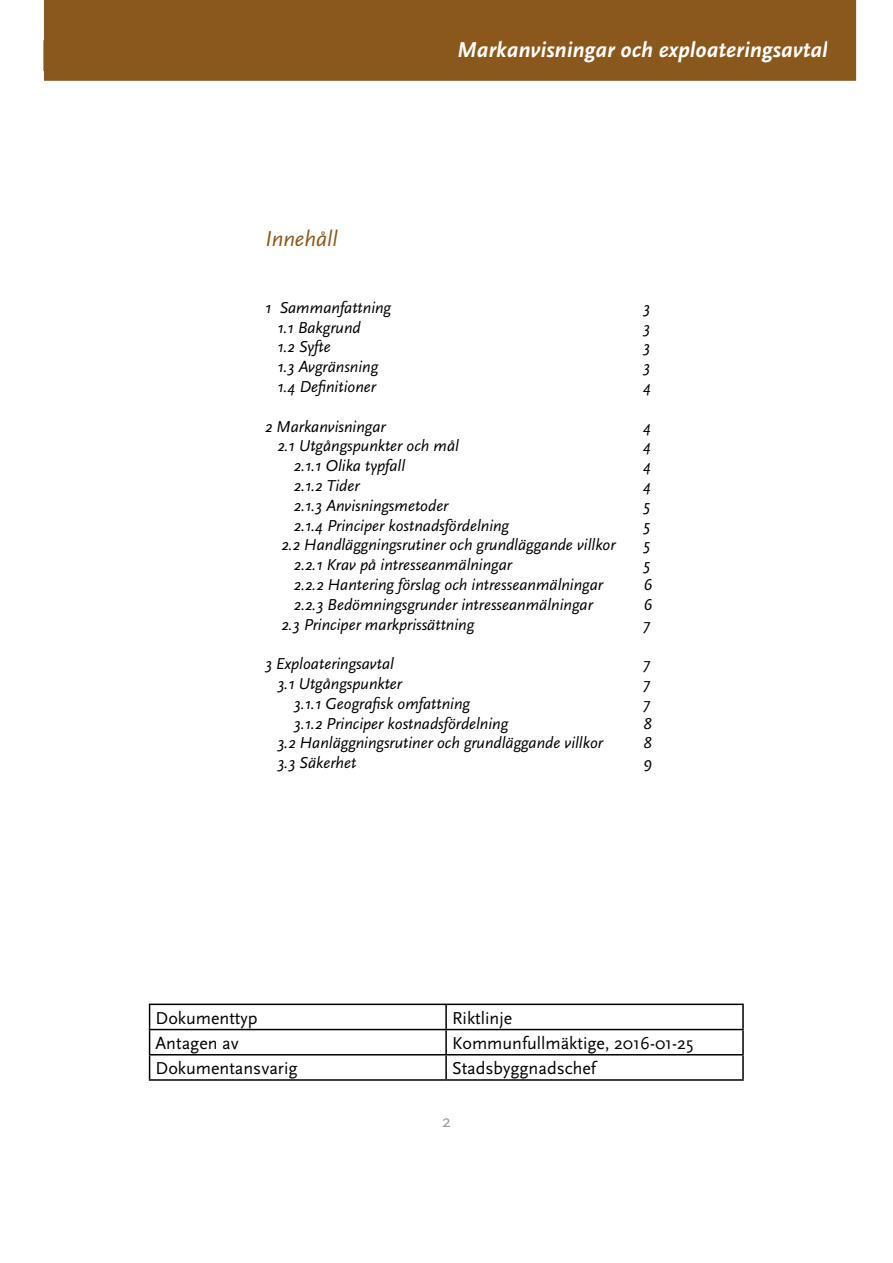
<style>
.page{position:relative;width:893px;height:1263px;background:#fff}
.page>*{position:absolute;margin:0;border:0;box-sizing:border-box;transform-origin:0 0}
.t1{font:italic 700 22.5px "Scala Sans";color:#fff}
.t2{font:italic 22.5px "Scala Sans";color:#8a581d}
.t3{font:18px "Scala Sans";color:#000}
.t4{font:18px "Scala Sans";color:#9d9d9c}
.t5{font:italic 16.5px "Scala Sans";color:#000}
</style>
<div class="page">
<div style="left:45px;top:1px;width:810px;height:79px;background:#8a581d"></div>
<div style="left:44px;top:0;width:812px;height:81px;border:2px solid #8a581d"></div>
<div style="left:44px;top:41px;width:784px;height:30px;background:#8a581d"></div>
<hr style="left:149px;top:1003px;width:297px;height:2px;background:#000">
<hr style="left:446px;top:1003px;width:298px;height:2px;background:#000">
<hr style="left:445px;top:1005px;width:2px;height:24px;background:#000">
<hr style="left:742px;top:1005px;width:2px;height:24px;background:#000">
<hr style="left:149px;top:1029px;width:297px;height:1px;background:#000">
<hr style="left:446px;top:1029px;width:298px;height:1px;background:#000">
<hr style="left:445px;top:1030px;width:2px;height:24px;background:#000">
<hr style="left:742px;top:1030px;width:2px;height:24px;background:#000">
<hr style="left:149px;top:1054px;width:297px;height:1px;background:#000">
<svg style="left:149px;top:1005px;width:1px;height:74px"></svg>
<hr style="left:446px;top:1054px;width:298px;height:1px;background:#000">
<hr style="left:445px;top:1055px;width:2px;height:24px;background:#000">
<hr style="left:742px;top:1055px;width:2px;height:24px;background:#000">
<hr style="left:149px;top:1079px;width:297px;height:2px;background:#000">
<hr style="left:446px;top:1079px;width:298px;height:2px;background:#000">
<h1 class="t2" style="left:265px;top:227px;width:74px">Innehåll</h1>
<h1 class="t1" style="left:457px;top:38px;width:372px">Markanvisningar och exploateringsavtal</h1>
<p class="t5" style="left:265px;top:298px;width:128px">1 Sammanfattning</p>
<p class="t5" style="left:643px;top:298px;width:8px">3</p>
<p class="t5" style="left:277px;top:318px;width:85px">1.1 Bakgrund</p>
<p class="t5" style="left:643px;top:318px;width:8px">3</p>
<p class="t5" style="left:277px;top:338px;width:55px">1.2 Syfte</p>
<p class="t5" style="left:643px;top:338px;width:8px">3</p>
<p class="t5" style="left:277px;top:358px;width:102px">1.3 Avgränsning</p>
<p class="t5" style="left:643px;top:358px;width:8px">3</p>
<p class="t5" style="left:277px;top:378px;width:100px">1.4 Definitioner</p>
<p class="t5" style="left:643px;top:378px;width:9px">4</p>
<p class="t5" style="left:265px;top:417px;width:122px">2 Markanvisningar</p>
<p class="t5" style="left:643px;top:417px;width:9px">4</p>
<p class="t5" style="left:277px;top:437px;width:183px">2.1 Utgångspunkter och mål</p>
<p class="t5" style="left:643px;top:437px;width:9px">4</p>
<p class="t5" style="left:294px;top:457px;width:113px">2.1.1 Olika typfall</p>
<p class="t5" style="left:643px;top:457px;width:9px">4</p>
<p class="t5" style="left:294px;top:477px;width:67px">2.1.2 Tider</p>
<p class="t5" style="left:643px;top:477px;width:9px">4</p>
<p class="t5" style="left:294px;top:496px;width:156px">2.1.3 Anvisningsmetoder</p>
<p class="t5" style="left:643px;top:496px;width:8px">5</p>
<p class="t5" style="left:294px;top:516px;width:217px">2.1.4 Principer kostnadsfördelning</p>
<p class="t5" style="left:643px;top:516px;width:8px">5</p>
<p class="t5" style="left:282px;top:536px;width:336px">2.2 Handläggningsrutiner och grundläggande villkor</p>
<p class="t5" style="left:643px;top:536px;width:8px">5</p>
<p class="t5" style="left:294px;top:556px;width:220px">2.2.1 Krav på intresseanmälningar</p>
<p class="t5" style="left:643px;top:556px;width:8px">5</p>
<p class="t5" style="left:294px;top:576px;width:311px">2.2.2 Hantering förslag och intresseanmälningar</p>
<p class="t5" style="left:643px;top:576px;width:11px">6</p>
<p class="t5" style="left:294px;top:595px;width:300px">2.2.3 Bedömningsgrunder intresseanmälningar</p>
<p class="t5" style="left:643px;top:595px;width:11px">6</p>
<p class="t5" style="left:282px;top:615px;width:194px">2.3 Principer markprissättning</p>
<p class="t5" style="left:643px;top:615px;width:8px">7</p>
<p class="t5" style="left:265px;top:655px;width:130px">3 Exploateringsavtal</p>
<p class="t5" style="left:643px;top:655px;width:8px">7</p>
<p class="t5" style="left:277px;top:675px;width:126px">3.1 Utgångspunkter</p>
<p class="t5" style="left:643px;top:675px;width:8px">7</p>
<p class="t5" style="left:294px;top:694px;width:178px">3.1.1 Geografisk omfattning</p>
<p class="t5" style="left:643px;top:694px;width:8px">7</p>
<p class="t5" style="left:294px;top:714px;width:216px">3.1.2 Principer kostnadsfördelning</p>
<p class="t5" style="left:643px;top:714px;width:10px">8</p>
<p class="t5" style="left:277px;top:734px;width:327px">3.2 Hanläggningsrutiner och grundläggande villkor</p>
<p class="t5" style="left:643px;top:734px;width:10px">8</p>
<p class="t5" style="left:277px;top:754px;width:80px">3.3 Säkerhet</p>
<p class="t5" style="left:643px;top:754px;width:10px">9</p>
<p class="t3" style="left:156px;top:1008px;width:103px">Dokumenttyp</p>
<p class="t3" style="left:452px;top:1008px;width:62px">Riktlinje</p>
<p class="t3" style="left:156px;top:1033px;width:85px">Antagen av</p>
<p class="t3" style="left:452px;top:1033px;width:243px">Kommunfullmäktige, 2016-01-25</p>
<p class="t3" style="left:156px;top:1058px;width:144px">Dokumentansvarig</p>
<p class="t3" style="left:452px;top:1058px;width:145px">Stadsbyggnadschef</p>
<p class="t4" style="left:442px;top:1112px;width:10px">2</p>
</div>
